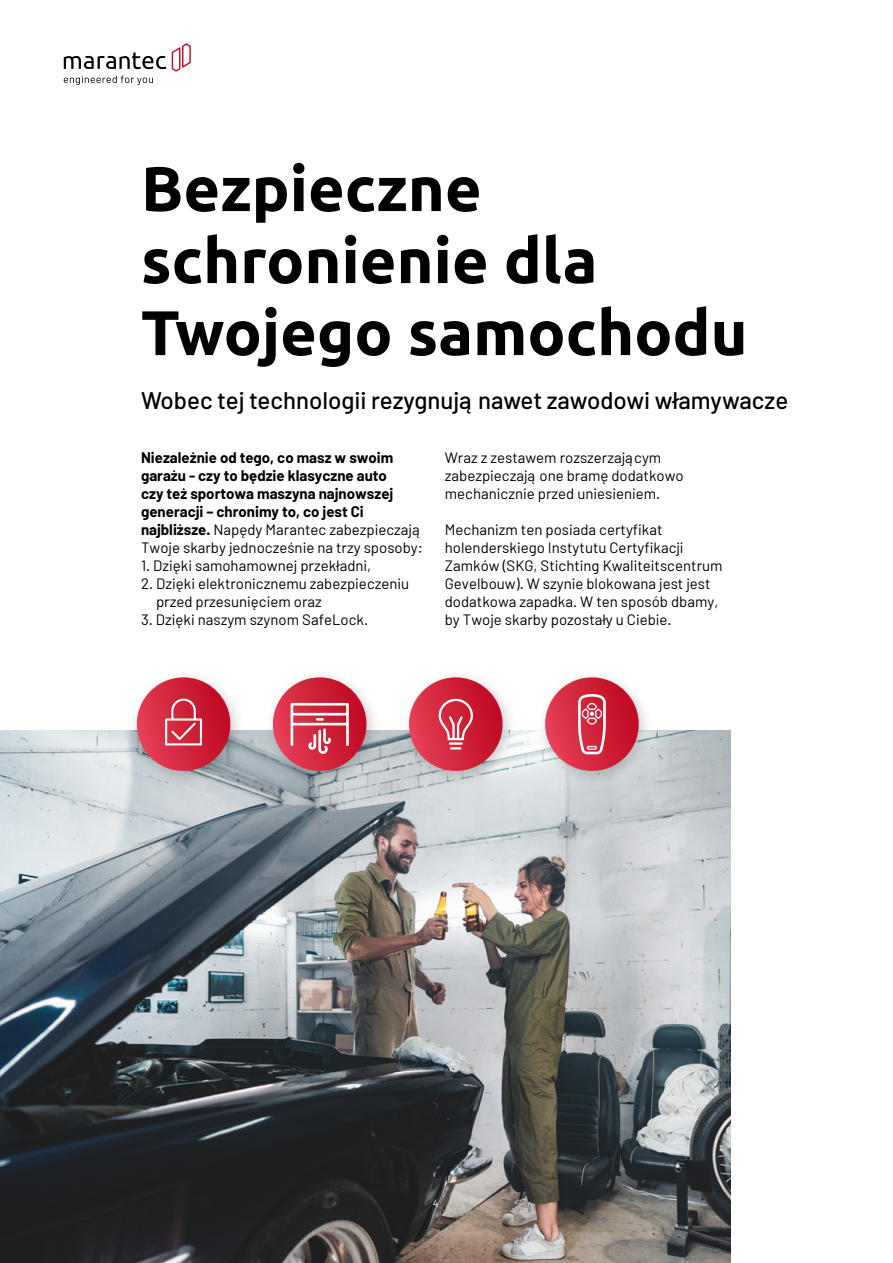
<style>
.page{position:relative;width:893px;height:1263px;background:#fff}
.page>*{position:absolute;margin:0;border:0;box-sizing:border-box;transform-origin:0 0}
.t1{font:700 63px/72px "Ubuntu";color:#000}
.t2{font:500 24px "Barlow";color:#000}
.t3{font:15px/18px "Barlow";color:#000}
.t4{font:700 15px/18px "Barlow";color:#000}
.t5{font:10.5px "Barlow";color:#fff}
.s1{font-weight:400}
</style>
<div class="page">
<img style="left:0;top:730px;width:731px;height:533px">
<div style="left:264px;top:669px;width:117px;height:117px;background:#000;opacity:.2"></div>
<svg style="left:268px;top:677px;width:104px;height:99px"></svg>
<div style="left:536px;top:669px;width:118px;height:117px;background:#000;opacity:.2"></div>
<svg style="left:540px;top:677px;width:104px;height:99px"></svg>
<div style="left:400px;top:669px;width:118px;height:117px;background:#000;opacity:.2"></div>
<svg style="left:404px;top:677px;width:104px;height:99px"></svg>
<div style="left:128px;top:669px;width:117px;height:117px;background:#000;opacity:.2"></div>
<svg style="left:132px;top:677px;width:103px;height:99px;background:#d06574"></svg>
<svg style="left:64px;top:52px;width:102px;height:17px"></svg>
<svg style="left:172px;top:43px;width:19px;height:29px"></svg>
<svg style="left:64px;top:76px;width:89px;height:9px"></svg>
<h1 class="t1" style="left:141px;top:152px;width:608px">Bezpieczne schronienie dla<br>Twojego samochodu</h1>
<h2 class="t2" style="left:141px;top:386px;width:649px">Wobec tej technologii rezygnują nawet zawodowi włamywacze</h2>
<p class="t4" style="left:141px;top:449px;width:283px">Niezależnie od tego, co masz w swoim garażu - czy to będzie klasyczne auto<br>czy też sportowa maszyna najnowszej generacji – chronimy to, co jest Ci najbliższe. <span class="s1">Napędy Marantec zabezpieczają Twoje skarby jednocześnie na trzy sposoby:</span></p>
<p class="t3" style="left:141px;top:556px;width:232px">1. Dzięki samohamownej przekładni,</p>
<p class="t3" style="left:156px;top:574px;width:255px;text-indent:-15px">2. Dzięki elektronicznemu zabezpieczeniu przed przesunięciem oraz</p>
<p class="t3" style="left:141px;top:610px;width:229px">3. Dzięki naszym szynom SafeLock.</p>
<p class="t3" style="left:445px;top:448px;width:240px">Wraz z zestawem rozszerzającym zabezpieczają one bramę dodatkowo mechanicznie przed uniesieniem.</p>
<p class="t3" style="left:445px;top:520px;width:279px">Mechanizm ten posiada certyfikat holenderskiego Instytutu Certyfikacji Zamków (SKG, Stichting Kwaliteitscentrum Gevelbouw). W szynie blokowana jest jest dodatkowa zapadka. W ten sposób dbamy, by Twoje skarby pozostały u Ciebie.</p>
<p class="t5" style="left:433px;top:1196px;width:7px">4</p>
</div>
